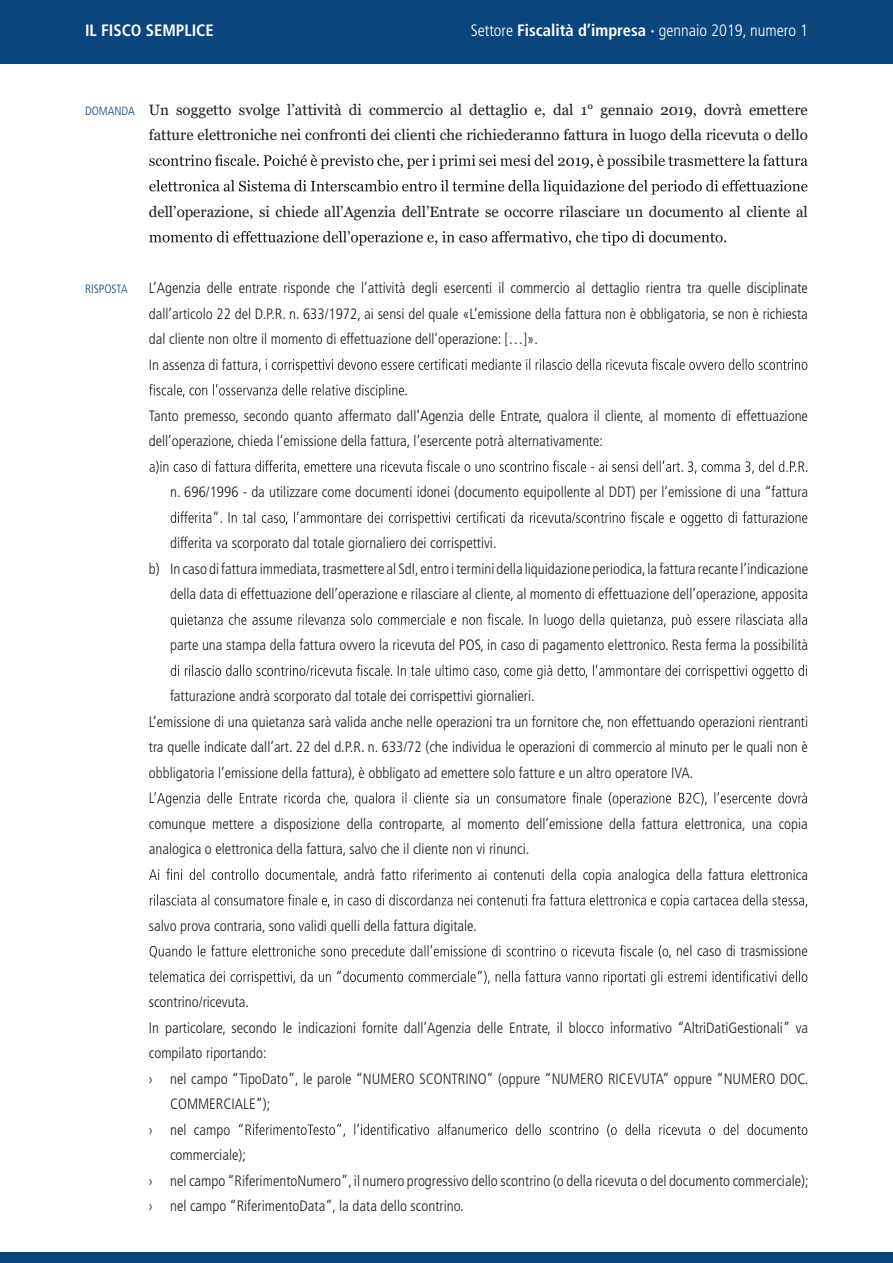
<style>
.page{position:relative;width:893px;height:1263px;background:#fff}
.page>*{position:absolute;margin:0;border:0;box-sizing:border-box;transform-origin:0 0}
.t1{font:300 condensed 16.5px "Frutiger LT Std";color:#fff}
.t2{font:700 condensed 16.5px "Frutiger LT Std";color:#fff}
.t3{font:300 condensed 15px/25.5px "Frutiger LT Std";color:#1d1d1b}
.t4{font:15px/25.5px "Georgia";color:#1d1d1b;text-align:right}
.t5{font:300 condensed 12px "Frutiger LT Std";color:#0a457e}
.s1{font-weight:700}
.s2{font-family:"Frutiger LT Std";font-weight:300;font-stretch:condensed;font-size:12px;color:#0a457e}
</style>
<div class="page">
<div style="left:0;top:0;width:893px;height:64px;background:#0a457e"></div>
<div style="left:0;top:1252px;width:893px;height:11px;background:#0a457e"></div>
<svg style="left:149px;top:154px;width:659px;height:15px"></svg>
<svg style="left:149px;top:180px;width:659px;height:15px"></svg>
<svg style="left:149px;top:231px;width:577px;height:15px"></svg>
<svg style="left:252px;top:358px;width:555px;height:15px"></svg>
<svg style="left:149px;top:384px;width:257px;height:15px"></svg>
<svg style="left:149px;top:460px;width:658px;height:14px"></svg>
<svg style="left:171px;top:511px;width:636px;height:15px"></svg>
<svg style="left:171px;top:613px;width:636px;height:15px"></svg>
<svg style="left:171px;top:664px;width:636px;height:15px"></svg>
<svg style="left:154px;top:792px;width:653px;height:15px"></svg>
<svg style="left:149px;top:868px;width:186px;height:12px"></svg>
<svg style="left:150px;top:894px;width:657px;height:15px"></svg>
<svg style="left:150px;top:945px;width:518px;height:15px"></svg>
<svg style="left:149px;top:970px;width:658px;height:15px"></svg>
<svg style="left:239px;top:1123px;width:568px;height:14px"></svg>
<p class="t2" style="left:85px;top:20px;width:130px">IL FISCO SEMPLICE</p>
<p class="t1" style="left:471px;top:21px;width:339px">Settore <span class="s1">Fiscalità d’impresa ·</span> gennaio 2019, numero 1</p>
<p class="t4" style="left:85px;top:97px;width:724px"><span class="s2">DOMANDA</span> Un soggetto svolge l’attività di commercio al dettaglio e, dal 1° gennaio 2019, dovrà emettere fatture elettroniche nei confronti dei clienti che richiederanno fattura in luogo della ricevuta o dello</p>
<p class="t4" style="left:149px;top:199px;width:660px">dell’operazione, si chiede all’Agenzia dell’Entrate se occorre rilasciare un documento al cliente al</p>
<p class="t5" style="left:85px;top:282px;width:44px">RISPOSTA</p>
<p class="t3" style="left:149px;top:276px;width:661px">L’Agenzia delle entrate risponde che l’attività degli esercenti il commercio al dettaglio rientra tra quelle disciplinate dall’articolo 22 del D.P.R. n. 633/1972, ai sensi del quale «L’emissione della fattura non è obbligatoria, se non è richiesta dal cliente non oltre il momento di effettuazione dell’operazione: […]».<br>In assenza di fattur</p>
<p class="t3" style="left:149px;top:403px;width:661px">Tanto premesso, secondo quanto affermato dall’Agenzia delle Entrate, qualora il cliente, al momento di effettuazione dell’operazione, chieda l’emissione della fattura, l’esercente potrà alternativamente:</p>
<p class="t3" style="left:170px;top:480px;width:639px">n. 696/1996 - da utilizzare come documenti idonei (documento equipollente al DDT) per l’emissione di una “fattura</p>
<p class="t3" style="left:170px;top:531px;width:328px">differita va scorporato dal totale giornaliero dei corrispettivi.</p>
<p class="t3" style="left:149px;top:556px;width:661px">b) In caso di fattura immediata,trasmettere al SdI,entro i termini della liquidazione periodica,la fattura recante l’indicazione</p>
<p class="t3" style="left:170px;top:582px;width:640px">della data di effettuazione dell’operazione e rilasciare al cliente, al momento di effettuazione dell’operazione, apposita</p>
<p class="t3" style="left:170px;top:633px;width:640px">parte una stampa della fattura ovvero la ricevuta del POS, in caso di pagamento elettronico. Resta ferma la possibilità</p>
<p class="t3" style="left:170px;top:684px;width:366px">fatturazione andrà scorporato dal totale dei corrispettivi giornalieri.</p>
<p class="t3" style="left:149px;top:709px;width:661px">L’emissione di una quietanza sarà valida anche nelle operazioni tra un fornitore che, non effettuando operazioni rientranti</p>
<p class="t3" style="left:149px;top:735px;width:661px">tra quelle indicate dall’art. 22 del d.P.R. n. 633/72 (che individua le operazioni di commercio al minuto per le quali non è</p>
<p class="t3" style="left:149px;top:760px;width:546px">obbligatoria l’emissione della fattura), è obbligato ad emettere solo fatture e un altro operatore IVA.</p>
<p class="t3" style="left:149px;top:786px;width:7px">L</p>
<p class="t3" style="left:149px;top:811px;width:661px">comunque mettere a disposizione della controparte, al momento dell’emissione della fattura elettronica, una copia</p>
<p class="t3" style="left:149px;top:837px;width:382px">analogica o elettronica della fattura, salvo che il cliente non vi rinunci.</p>
<p class="t3" style="left:335px;top:862px;width:475px">, andrà fatto riferimento ai contenuti della copia analogica della fattura elettronica</p>
<p class="t3" style="left:149px;top:913px;width:329px">salvo prova contraria, sono validi quelli della fattura digitale.</p>
<p class="t3" style="left:668px;top:939px;width:141px">, nel caso di trasmissione</p>
<p class="t3" style="left:149px;top:990px;width:102px">scontrino/ricevuta.</p>
<p class="t3" style="left:149px;top:1015px;width:661px">In particolare, secondo le indicazioni fornite dall’Agenzia delle Entrate, il blocco informativo “AltriDatiGestionali” va</p>
<p class="t3" style="left:149px;top:1041px;width:119px">compilato riportando:</p>
<p class="t3" style="left:149px;top:1066px;width:661px">› nel campo “TipoDato”, le parole “NUMERO SCONTRINO” (oppure “NUMERO RICEVUTA” oppure “NUMERO DOC.</p>
<p class="t3" style="left:170px;top:1092px;width:102px">COMMERCIALE”);</p>
<p class="t3" style="left:149px;top:1117px;width:83px">› nel campo</p>
<p class="t3" style="left:170px;top:1143px;width:77px">commerciale);</p>
<p class="t3" style="left:149px;top:1168px;width:661px">› nel campo “RiferimentoNumero”, il numero progressivo dello scontrino (o della ricevuta o del documento commerciale);</p>
<p class="t3" style="left:149px;top:1194px;width:316px">› nel campo “RiferimentoData”, la data dello scontrino.</p>
</div>
